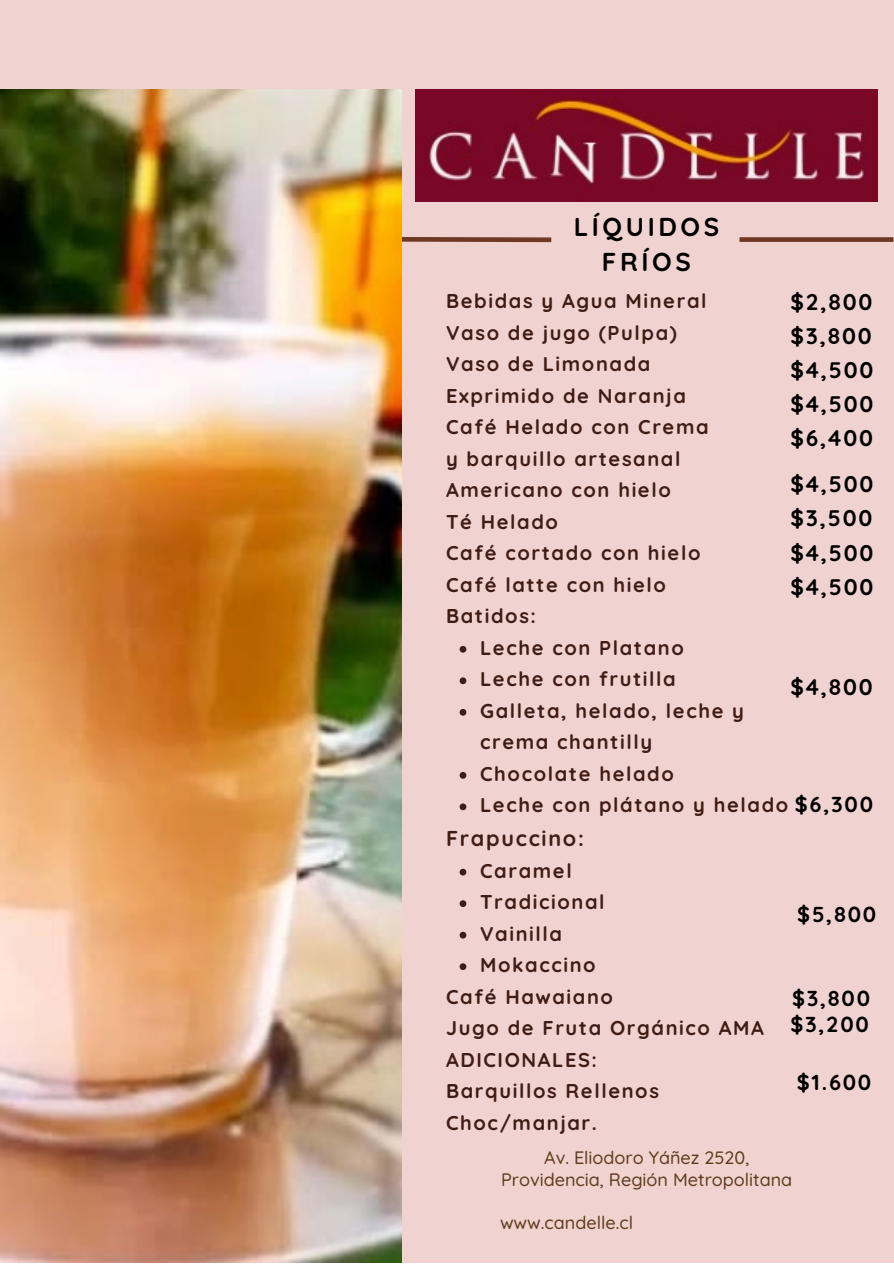
<style>
.page{position:relative;width:894px;height:1264px;background:#fff}
.page>*{position:absolute;margin:0;border:0;box-sizing:border-box;transform-origin:0 0}
.t1{font:700 25.8px/34.8px "Quicksand";letter-spacing:.14em;color:#000;text-align:center}
.t2{font:700 22.65px/34px "Quicksand";letter-spacing:.08em;color:#000;text-align:justify}
.t3{font:700 21.75px "Quicksand";letter-spacing:.08em;color:#000}
.t4{font:700 21.45px "Quicksand";letter-spacing:.08em;color:#401c14}
.t5{font:700 19.95px/31.5px "Quicksand";letter-spacing:.08em;color:#401c14}
.t6{font:500 18px/22.5px "Quicksand";color:#603c1b;text-align:center}
.s1{font-size:21.75px;color:#000}
</style>
<div class="page">
<div style="left:0;top:0;width:893px;height:1262px;background:#f0d2d0"></div>
<svg style="left:402px;top:237px;width:150px;height:6px"></svg>
<div style="left:739px;top:237px;width:154px;height:5px;background:#6f3825"></div>
<img style="left:416px;top:89px;width:461px;height:113px">
<img style="left:0;top:89px;width:402px;height:1172px">
<svg style="left:459px;top:646px;width:7px;height:6px"></svg>
<svg style="left:459px;top:677px;width:7px;height:7px"></svg>
<svg style="left:459px;top:709px;width:7px;height:6px"></svg>
<svg style="left:459px;top:772px;width:7px;height:6px"></svg>
<svg style="left:459px;top:803px;width:7px;height:7px"></svg>
<svg style="left:459px;top:868px;width:7px;height:7px"></svg>
<svg style="left:459px;top:900px;width:7px;height:7px"></svg>
<svg style="left:459px;top:931px;width:7px;height:7px"></svg>
<svg style="left:459px;top:963px;width:7px;height:7px"></svg>
<p class="t1" style="left:573px;top:209px;width:147px">LÍQUIDOS<br>FRÍOS</p>
<h2 class="t2" style="left:790px;top:284px;width:85px">$2,800 $3,800 $4,500 $4,500 $6,400</h2>
<h2 class="t2" style="left:790px;top:466px;width:85px">$4,500 $3,500 $4,500 $4,500</h2>
<p class="t5" style="left:446px;top:285px;width:264px">Bebidas y Agua Mineral<br>Vaso de jugo (Pulpa)<br>Vaso de Limonada<br>Exprimido de Naranja<br>Café Helado con Crema y barquillo artesanal<br>Americano con hielo<br>Té Helado<br>Café cortado con hielo<br>Café latte con hielo<br>Batidos:</p>
<p class="t5" style="left:480px;top:631px;width:205px">Leche con Platano</p>
<p class="t5" style="left:480px;top:663px;width:197px">Leche con frutilla</p>
<p class="t5" style="left:480px;top:694px;width:265px">Galleta, helado, leche y crema chantilly</p>
<h2 class="t5" style="left:480px;top:757px;width:195px">Chocolate helado</h2>
<p class="t5" style="left:480px;top:789px;width:394px">Leche con plátano y helado <span class="s1">$6,300</span></p>
<p class="t4" style="left:446px;top:824px;width:139px">Frapuccino:</p>
<p class="t5" style="left:480px;top:854px;width:93px">Caramel</p>
<p class="t5" style="left:480px;top:886px;width:126px">Tradicional</p>
<h3 class="t5" style="left:480px;top:917px;width:84px">Vainilla</h3>
<h2 class="t5" style="left:480px;top:949px;width:117px">Mokaccino</h2>
<h2 class="t5" style="left:446px;top:980px;width:319px">Café Hawaiano<br>Jugo de Fruta Orgánico AMA<br>ADICIONALES:<br>Barquillos Rellenos<br>Choc/manjar.</h2>
<p class="t2" style="left:790px;top:669px;width:84px">$4,800</p>
<h2 class="t3" style="left:797px;top:900px;width:80px">$5,800</h2>
<h2 class="t3" style="left:791px;top:984px;width:79px">$3,800</h2>
<p class="t3" style="left:790px;top:1010px;width:80px">$3,200</p>
<h2 class="t3" style="left:796px;top:1068px;width:76px">$1.600</h2>
<h1 class="t6" style="left:501px;top:1145px;width:293px">Av. Eliodoro Yáñez 2520,<br>Providencia, Región Metropolitana</h1>
<p class="t6" style="left:500px;top:1211px;width:135px">www.candelle.cl</p>
</div>
